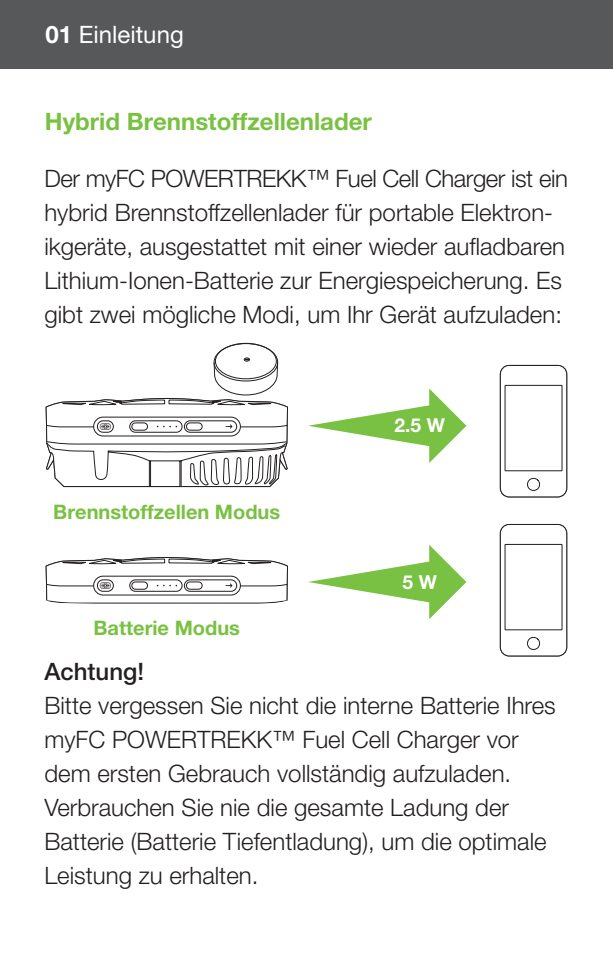
<style>
.page{position:relative;width:613px;height:964px;background:#fff}
.page>*{position:absolute;margin:0;border:0;box-sizing:border-box;transform-origin:0 0}
.t1{font:300 24px/34px "Helvetica Neue LT Pro";color:#231f20}
.t2{font:700 24px "Helvetica Neue LT Pro";color:#79c142}
.t3{font:24px "Helvetica Neue LT Pro";color:#fff}
.t4{font:500 24px "Helvetica Neue LT Pro";color:#231f20}
.t5{font:700 20px "Helvetica Neue LT Pro";color:#79c142}
.t6{font:700 19.2px "Helvetica Neue LT Pro";color:#fff}
.s1{font-weight:700}
</style>
<div class="page">
<div style="left:0;top:0;width:612px;height:68px;background:#57585a"></div>
<div style="left:499px;top:365px;width:67px;height:132px;border:1px solid #231f20;border-radius:9px"></div>
<svg style="left:527px;top:477px;width:13px;height:14px"></svg>
<div style="left:504px;top:385px;width:58px;height:86px;border:1px solid #231f20"></div>
<div style="left:499px;top:524px;width:67px;height:132px;border:1px solid #231f20;border-radius:9px"></div>
<svg style="left:527px;top:636px;width:13px;height:14px"></svg>
<div style="left:504px;top:544px;width:58px;height:86px;border:1px solid #231f20"></div>
<svg style="left:308px;top:388px;width:158px;height:75px"></svg>
<svg style="left:308px;top:545px;width:158px;height:74px"></svg>
<svg style="left:45px;top:343px;width:243px;height:145px"></svg>
<svg style="left:45px;top:557px;width:243px;height:47px"></svg>
<p class="t3" style="left:45px;top:20px;width:140px"><span class="s1">01</span> Einleitung</p>
<p class="t2" style="left:45px;top:106px;width:328px">Hybrid Brennstoffzellenlader</p>
<p class="t1" style="left:44px;top:161px;width:524px">Der myFC POWERTREKK™ Fuel Cell Charger ist ein hybrid Brennstoffzellenlader für portable Elektron&shy;ikgeräte, ausgestattet mit einer wieder aufladbaren Lithium-Ionen-Batterie zur Energiespeicherung. Es gibt zwei mögliche Modi, um Ihr Gerät aufzuladen:</p>
<p class="t5" style="left:53px;top:499px;width:228px">Brennstoffzellen Modus</p>
<p class="t5" style="left:93px;top:615px;width:148px">Batterie Modus</p>
<p class="t6" style="left:394px;top:414px;width:52px">2.5 W</p>
<p class="t6" style="left:402px;top:570px;width:36px">5 W</p>
<p class="t4" style="left:44px;top:657px;width:101px">Achtung!</p>
<p class="t1" style="left:44px;top:688px;width:512px">Bitte vergessen Sie nicht die interne Batterie Ihres myFC POWERTREKK™ Fuel Cell Charger vor dem ersten Gebrauch vollständig aufzuladen.<br>Verbrauchen Sie nie die gesamte Ladung der Batterie (Batterie Tiefentladung), um die optimale Leistung zu erhalten.</p>
</div>
